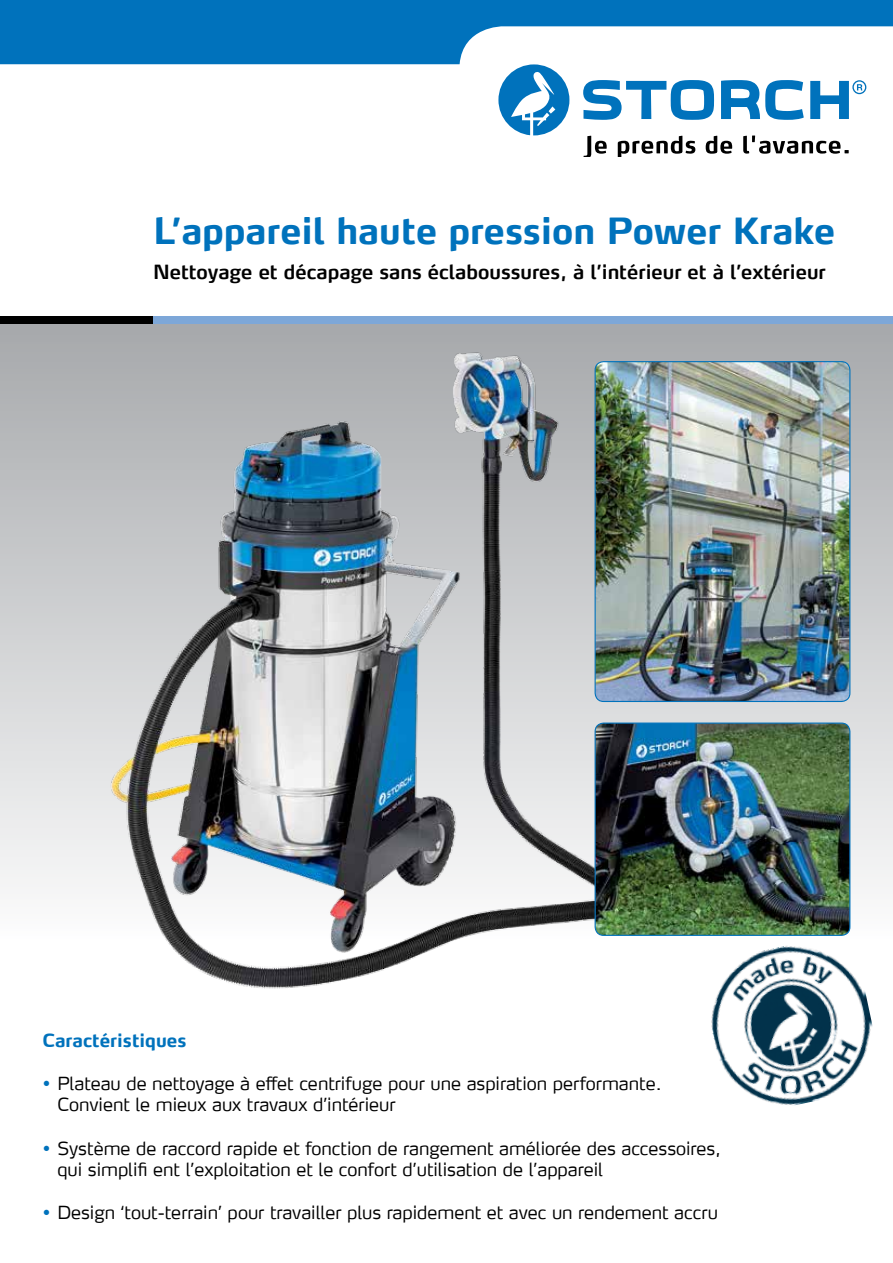
<style>
.page{position:relative;width:893px;height:1263px;background:#fff}
.page>*{position:absolute;margin:0;border:0;box-sizing:border-box;transform-origin:0 0}
.t1{font:700 36px "Max LF";color:#0072bc}
.t2{font:600 19.5px "Max LF";color:#000}
.t3{font:300 18px/21.6px "Max LF";color:#000}
.t4{font:700 18px "Max LF";color:#0072bc}
.s1{color:#0072bc}
</style>
<div class="page">
<svg style="left:0;top:0;width:893px;height:64px;fill:#0072bc"></svg>
<svg style="left:583px;top:80px;width:131px;height:40px"></svg>
<svg style="left:721px;top:80px;width:83px;height:40px"></svg>
<svg style="left:810px;top:81px;width:39px;height:38px"></svg>
<svg style="left:857px;top:84px;width:5px;height:6px"></svg>
<div style="left:852px;top:80px;width:14px;height:14px;border:1px solid #0072bc;border-radius:50%"></div>
<svg style="left:498px;top:64px;width:71px;height:71px"></svg>
<svg style="left:584px;top:136px;width:23px;height:21px"></svg>
<svg style="left:618px;top:136px;width:77px;height:21px"></svg>
<svg style="left:706px;top:136px;width:26px;height:18px"></svg>
<svg style="left:743px;top:136px;width:106px;height:18px"></svg>
<div style="left:0;top:316px;width:153px;height:8px;background:#000"></div>
<div style="left:153px;top:316px;width:740px;height:8px;background:#7da7d8"></div>
<div style="left:0;top:324px;width:893px;height:629px;background:linear-gradient(to bottom,#a5a8ab,#fbfcfd)"></div>
<img style="left:105px;top:346px;width:489px;height:643px">
<img style="left:698px;top:932px;width:187px;height:174px">
<img style="left:595px;top:362px;width:255px;height:339px">
<div style="left:595px;top:361px;width:255px;height:341px;border:1px solid #0072bc;border-radius:9px"></div>
<img style="left:595px;top:723px;width:255px;height:212px">
<div style="left:595px;top:722px;width:255px;height:214px;border:1px solid #0072bc;border-radius:9px"></div>
<h1 class="t1" style="left:153px;top:208px;width:684px">L’appareil haute pression Power Krake</h1>
<p class="t2" style="left:153px;top:259px;width:674px">Nettoyage et décapage sans éclaboussures, à l’intérieur et à l’extérieur</p>
<p class="t4" style="left:43px;top:1029px;width:145px">Caractéristiques</p>
<p class="t3" style="left:57px;top:1072px;width:606px;text-indent:-15px"><span class="s1">•</span> Plateau de nettoyage à effet centrifuge pour une aspiration performante.<br>Convient le mieux aux travaux d’intérieur</p>
<p class="t3" style="left:57px;top:1137px;width:665px;text-indent:-15px"><span class="s1">•</span> Système de raccord rapide et fonction de rangement améliorée des accessoires, qui simplifi ent l’exploitation et le confort d’utilisation de l’appareil</p>
<p class="t3" style="left:43px;top:1201px;width:677px"><span class="s1">•</span> Design ‘tout-terrain’ pour travailler plus rapidement et avec un rendement accru</p>
</div>
